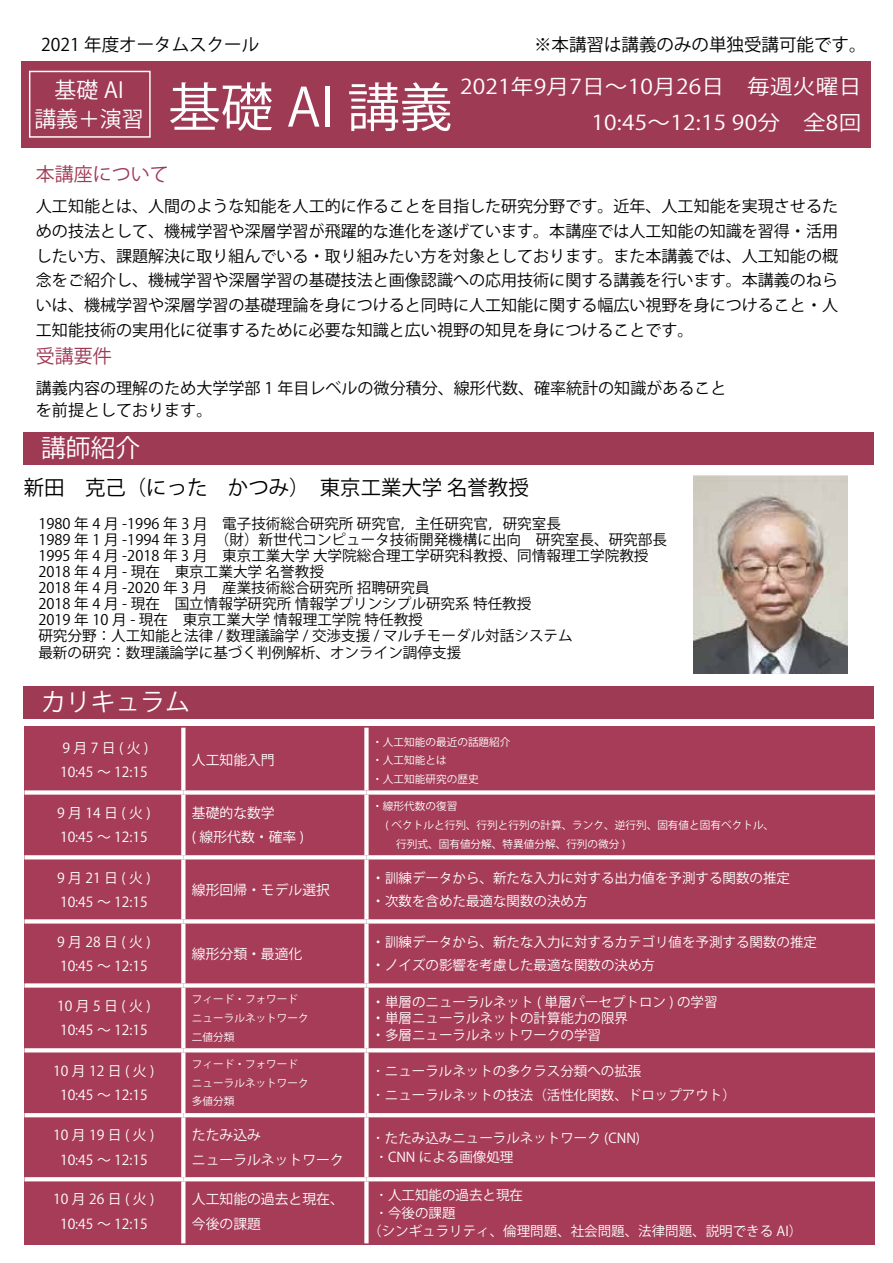
<style>
.page{position:relative;width:893px;height:1263px;background:#fff}
.page>*{position:absolute;margin:0;border:0;box-sizing:border-box;transform-origin:0 0}
.t1{font:52.5px "Koz Go Pr 6 N";color:#fff}
.t2{font:24.75px "Koz Go Pr 6 N";color:#fff}
.t3{font:21.9px/29.1px "Koz Go Pr 6 N";color:#fff;text-align:center}
.t4{font:20.4px/35.4px "Koz Go Pr 6 N";letter-spacing:.01em;color:#fff;text-align:right;scale:1.11 1}
.t5{font:20.4px "Koz Go Pr 6 N";color:#000}
.t6{font:18.9px "Koz Go Pr 6 N";color:#9f3a55}
.t7{font:17.55px "Koz Go Pr 6 N";color:#000}
.t8{font:16.05px/24.8px "Koz Go Pr 6 N";color:#000;text-align:justify}
.t9{font:14.55px/16px "Koz Go Pr 6 N";color:#000}
.t10{font:13.8px/24.2px "Koz Go Pr 6 N";color:#fff}
.t11{font:13.5px/23.7px "Koz Go Pr 6 N";color:#fff}
.t12{font:10.65px/18.6px "Koz Go Pr 6 N";color:#fff}
</style>
<div class="page">
<div style="left:24px;top:432px;width:850px;height:33px;background:#9f3a55"></div>
<div style="left:21px;top:61px;width:850px;height:86px;background:#9f3a55"></div>
<div style="left:24px;top:687px;width:850px;height:32px;background:#9f3a55"></div>
<img style="left:693px;top:475px;width:155px;height:199px">
<div style="left:29px;top:71px;width:122px;height:67px;border:1px solid #fff"></div>
<div style="left:24px;top:726px;width:851px;height:519px;background:#a63c58"></div>
<svg style="left:181px;top:728px;width:4px;height:62px"></svg>
<div style="left:364px;top:728px;width:5px;height:62px;background:#fff"></div>
<div style="left:24px;top:790px;width:159px;height:5px;background:#fff"></div>
<div style="left:183px;top:790px;width:183px;height:5px;background:#fff"></div>
<svg style="left:181px;top:795px;width:4px;height:60px"></svg>
<div style="left:366px;top:790px;width:509px;height:5px;background:#fff"></div>
<div style="left:364px;top:795px;width:5px;height:60px;background:#fff"></div>
<svg style="left:24px;top:855px;width:159px;height:4px"></svg>
<svg style="left:183px;top:855px;width:183px;height:4px"></svg>
<svg style="left:181px;top:859px;width:4px;height:60px"></svg>
<svg style="left:366px;top:855px;width:509px;height:4px;background:#f9f2f4"></svg>
<div style="left:364px;top:859px;width:5px;height:60px;background:#fff"></div>
<svg style="left:24px;top:919px;width:159px;height:4px"></svg>
<svg style="left:183px;top:919px;width:183px;height:4px"></svg>
<svg style="left:181px;top:923px;width:4px;height:60px"></svg>
<svg style="left:366px;top:919px;width:509px;height:4px;background:#f7eff1"></svg>
<div style="left:364px;top:923px;width:5px;height:60px;background:#fff"></div>
<div style="left:24px;top:983px;width:159px;height:5px;background:#fff"></div>
<div style="left:183px;top:983px;width:183px;height:5px;background:#fff"></div>
<svg style="left:181px;top:988px;width:4px;height:60px"></svg>
<div style="left:366px;top:983px;width:509px;height:5px;background:#fff"></div>
<div style="left:364px;top:988px;width:5px;height:60px;background:#fff"></div>
<svg style="left:24px;top:1048px;width:159px;height:4px"></svg>
<svg style="left:183px;top:1048px;width:183px;height:4px"></svg>
<svg style="left:181px;top:1052px;width:4px;height:61px"></svg>
<svg style="left:366px;top:1048px;width:509px;height:4px;background:#f9f2f4"></svg>
<div style="left:364px;top:1052px;width:5px;height:61px;background:#fff"></div>
<svg style="left:24px;top:1113px;width:159px;height:4px"></svg>
<svg style="left:183px;top:1113px;width:183px;height:4px"></svg>
<svg style="left:181px;top:1117px;width:4px;height:60px"></svg>
<svg style="left:366px;top:1113px;width:509px;height:4px;background:#fcfafa"></svg>
<div style="left:364px;top:1117px;width:5px;height:60px;background:#fff"></div>
<svg style="left:24px;top:1177px;width:159px;height:4px"></svg>
<svg style="left:183px;top:1177px;width:183px;height:4px"></svg>
<svg style="left:181px;top:1181px;width:4px;height:62px"></svg>
<svg style="left:366px;top:1177px;width:509px;height:4px;background:#faf6f7"></svg>
<div style="left:364px;top:1181px;width:5px;height:62px;background:#fff"></div>
<p class="t7" style="left:41px;top:34px;width:219px">2021 年度オータムスクール</p>
<h3 class="t3" style="left:34px;top:75px;width:111px">基礎 AI<br>講義＋演習</h3>
<h1 class="t1" style="left:168px;top:78px;width:286px">基礎 AI 講義</h1>
<p class="t7" style="left:534px;top:34px;width:334px">※本講習は講義のみの単独受講可能です。</p>
<p class="t4" style="left:460px;top:70px;width:363px">2021年9月7日～10月26日　毎週火曜日<br>10:45～12:15 90分　全8回</p>
<p class="t6" style="left:36px;top:164px;width:134px">本講座について</p>
<p class="t8" style="left:36px;top:194px;width:804px">人工知能とは、人間のような知能を人工的に作ることを目指した研究分野です。近年、人工知能を実現させるための技法として、機械学習や深層学習が飛躍的な進化を遂げています。本講座では人工知能の知識を習得・活用したい方、課題解決に取り組んでいる・取り組みたい方を対象としております。また本講義では、人工知能の概念をご紹介し、機械学習や深層学習の基礎技法と画像認識への応用技術に関する講義を行います。本講義のねらいは、機械学習や深層学習の基礎理論を身につけると同時に人工知能に関する幅広い視野を身につけること・人工知能技術の実用化に従事するために必要な知識と広い視野の知見を身につけることです。</p>
<p class="t6" style="left:36px;top:346px;width:77px">受講要件</p>
<p class="t8" style="left:36px;top:377px;width:692px;line-height:21.9px">講義内容の理解のため大学学部 1 年目レベルの微分積分、線形代数、確率統計の知識があることを前提としております。</p>
<h2 class="t2" style="left:41px;top:434px;width:101px">講師紹介</h2>
<p class="t5" style="left:24px;top:476px;width:506px">新田　克己（にった　かつみ）　東京工業大学 名誉教授</p>
<p class="t9" style="left:38px;top:516px;width:630px">1980 年 4 月 -1996 年 3 月　電子技術総合研究所 研究官，主任研究官，研究室長<br>1989 年 1 月 -1994 年 3 月　（財）新世代コンピュータ技術開発機構に出向　研究室長、研究部長1995 年 4 月 -2018 年 3 月　東京工業大学 大学院総合理工学研究科教授、同情報理工学院教授2018 年 4 月 - 現在　東京工業大学 名誉教授<br>2018 年 4 月 -2020 年 3 月　産業技術総合研究所 招聘研究員<br>2018 年 4 月 - 現在　国立情報学研究所 情報学プリンシプル研究系 特任教授<br>2019 年 10 月 - 現在　東京工業大学 情報理工学院 特任教授<br>研究分野：人工知能と法律 / 数理議論学 / 交渉支援 / マルチモーダル対話システム<br>最新の研究：数理議論学に基づく判例解析、オンライン調停支援</p>
<h2 class="t2" style="left:41px;top:688px;width:150px">カリキュラム</h2>
<p class="t10" style="left:60px;top:736px;width:90px">9月7日(火)<br>10:45 ～ 12:15</p>
<p class="t10" style="left:192px;top:748px;width:84px">人工知能入門</p>
<p class="t12" style="left:372px;top:732px;width:140px">・人工知能の最近の話題紹介・人工知能とは<br>・人工知能研究の歴史</p>
<p class="t10" style="left:57px;top:801px;width:95px">9月14日(火)<br>10:45 ～ 12:15</p>
<p class="t10" style="left:192px;top:801px;width:114px">基礎的な数学<br>( 線形代数・確率 )</p>
<p class="t12" style="left:372px;top:797px;width:403px">・線形代数の復習<br>　( ベクトルと行列、行列と行列の計算、ランク、逆行列、固有値と固有ベクトル、　　行列式、固有値分解、特異値分解、行列の微分 )</p>
<p class="t10" style="left:57px;top:866px;width:95px">9月21日(火)<br>10:45 ～ 12:15</p>
<p class="t10" style="left:192px;top:878px;width:140px">線形回帰・モデル選択</p>
<p class="t11" style="left:372px;top:866px;width:420px">・訓練データから、新たな入力に対する出力値を予測する関数の推定・次数を含めた最適な関数の決め方</p>
<p class="t10" style="left:57px;top:930px;width:95px">9月28日(火)<br>10:45 ～ 12:15</p>
<p class="t10" style="left:192px;top:942px;width:112px">線形分類・最適化</p>
<p class="t11" style="left:372px;top:930px;width:447px">・訓練データから、新たな入力に対するカテゴリ値を予測する関数の推定・ノイズの影響を考慮した最適な関数の決め方</p>
<p class="t10" style="left:57px;top:994px;width:95px">10月5日(火)<br>10:45 ～ 12:15</p>
<p class="t12" style="left:192px;top:990px;width:118px">フィード・フォワードニューラルネットワーク二値分類</p>
<p class="t11" style="left:372px;top:994px;width:347px;line-height:16.5px">・単層のニューラルネット ( 単層パーセプトロン ) の学習・単層ニューラルネットの計算能力の限界<br>・多層ニューラルネットワークの学習</p>
<p class="t10" style="left:53px;top:1059px;width:103px;text-align:center">10月12日(火)<br>10:45 ～ 12:15</p>
<p class="t12" style="left:192px;top:1055px;width:118px">フィード・フォワードニューラルネットワーク多値分類</p>
<p class="t11" style="left:375px;top:1059px;width:362px">･ ニューラルネットの多クラス分類への拡張<br>･ ニューラルネットの技法（活性化関数、ドロップアウト）</p>
<p class="t10" style="left:53px;top:1123px;width:103px;text-align:center">10月19日(火)<br>10:45 ～ 12:15</p>
<p class="t10" style="left:192px;top:1123px;width:153px">たたみ込み<br>ニューラルネットワーク</p>
<p class="t11" style="left:375px;top:1128px;width:267px;line-height:19.5px">･ たたみ込みニューラルネットワーク (CNN)･ CNN による画像処理</p>
<p class="t10" style="left:53px;top:1188px;width:103px;text-align:center">10月26日(火)<br>10:45 ～ 12:15</p>
<p class="t10" style="left:192px;top:1188px;width:153px">人工知能の過去と現在、今後の課題</p>
<p class="t11" style="left:378px;top:1183px;width:146px">･ 人工知能の過去と現在</p>
<p class="t11" style="left:378px;top:1201px;width:79px">･ 今後の課題</p>
<p class="t11" style="left:368px;top:1219px;width:436px">（シンギュラリティ、倫理問題、社会問題、法律問題、説明できる AI）</p>
</div>
